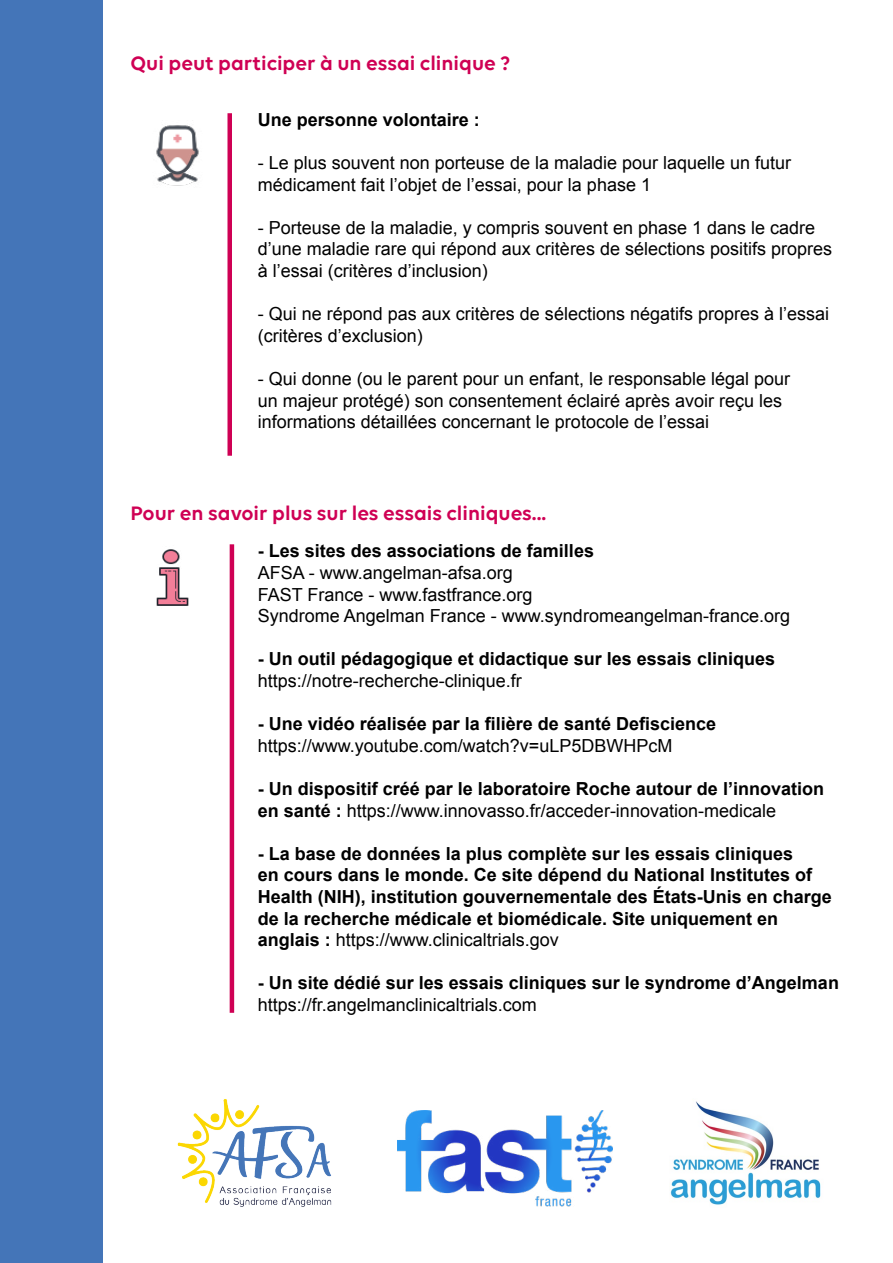
<style>
.page{position:relative;width:893px;height:1263px;background:#fff}
.page>*{position:absolute;margin:0;border:0;box-sizing:border-box;transform-origin:0 0}
.t1{font:600 21px "Volte";color:#cf0054}
.t2{font:18px/21.6px "Arial";color:#000}
.t3{font:700 18px/21.6px "Arial";color:#000}
.s1{font-weight:400}
</style>
<div class="page">
<div style="left:0;top:0;width:102px;height:1263px;background:#4475b8"></div>
<div style="left:227px;top:113px;width:5px;height:343px;background:#cf0054"></div>
<img style="left:156px;top:125px;width:43px;height:61px">
<img style="left:156px;top:549px;width:33px;height:57px">
<hr style="left:230px;top:544px;width:4px;height:469px;background:#cf0054">
<img style="left:177px;top:1099px;width:155px;height:108px">
<img style="left:670px;top:1101px;width:151px;height:104px">
<img style="left:397px;top:1111px;width:215px;height:96px">
<p class="t1" style="left:131px;top:51px;width:381px">Qui peut participer à un essai clinique ?</p>
<p class="t3" style="left:258px;top:109px;width:224px">Une personne volontaire :</p>
<p class="t2" style="left:258px;top:152px;width:535px">- Le plus souvent non porteuse de la maladie pour laquelle un futur médicament fait l’objet de l’essai, pour la phase 1</p>
<p class="t2" style="left:258px;top:217px;width:576px">- Porteuse de la maladie, y compris souvent en phase 1 dans le cadre d’une maladie rare qui répond aux critères de sélections positifs propres à l’essai (critères d’inclusion)</p>
<p class="t2" style="left:258px;top:303px;width:573px">- Qui ne répond pas aux critères de sélections négatifs propres à l’essai (critères d’exclusion)</p>
<p class="t2" style="left:258px;top:368px;width:534px">- Qui donne (ou le parent pour un enfant, le responsable légal pour un majeur protégé) son consentement éclairé après avoir reçu les informations détaillées concernant le protocole de l’essai</p>
<p class="t1" style="left:131px;top:500px;width:417px">Pour en savoir plus sur les essais cliniques...</p>
<p class="t3" style="left:258px;top:541px;width:338px">- Les sites des associations de familles</p>
<p class="t2" style="left:258px;top:562px;width:534px">AFSA - www.angelman-afsa.org<br>FAST France - www.fastfrance.org<br>Syndrome Angelman France - www.syndromeangelman-france.org</p>
<p class="t3" style="left:258px;top:649px;width:519px">- Un outil pédagogique et didactique sur les essais cliniques</p>
<p class="t2" style="left:258px;top:670px;width:266px">https://notre-recherche-clinique.fr</p>
<p class="t3" style="left:258px;top:714px;width:460px">- Une vidéo réalisée par la filière de santé Defiscience</p>
<p class="t2" style="left:258px;top:735px;width:416px">https://www.youtube.com/watch?v=uLP5DBWHPcM</p>
<p class="t3" style="left:258px;top:778px;width:568px">- Un dispositif créé par le laboratoire Roche autour de l’innovation en santé : <span class="s1">https://www.innovasso.fr/acceder-innovation-medicale</span></p>
<p class="t3" style="left:258px;top:843px;width:576px">- La base de données la plus complète sur les essais cliniques<br>en cours dans le monde. Ce site dépend du National Institutes of Health (NIH), institution gouvernementale des États-Unis en charge de la recherche médicale et biomédicale. Site uniquement en anglais : <span class="s1">https://www.clinicaltrials.gov</span></p>
<p class="t3" style="left:258px;top:973px;width:583px">- Un site dédié sur les essais cliniques sur le syndrome d’Angelman</p>
<p class="t2" style="left:258px;top:994px;width:281px">https://fr.angelmanclinicaltrials.com</p>
</div>
